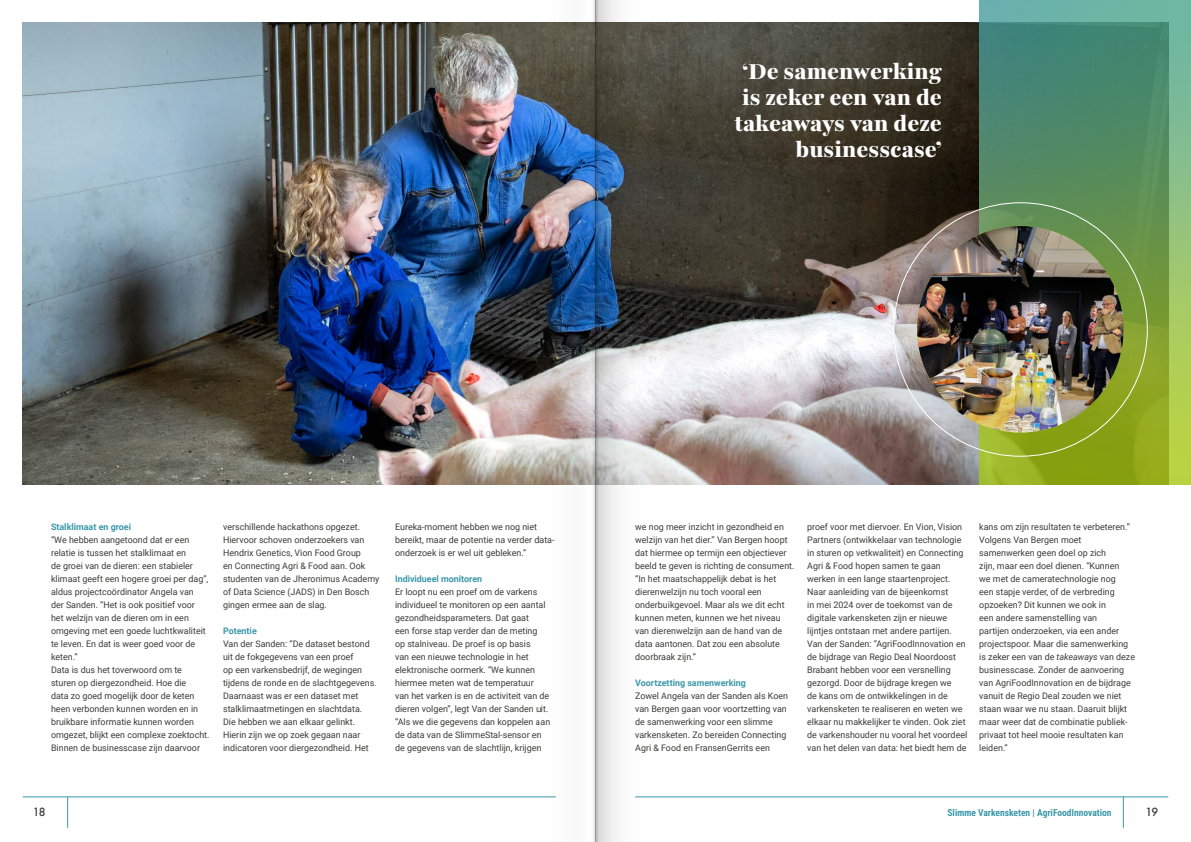
<style>
.page{position:relative;width:1191px;height:842px;background:#fff}
.page>*{position:absolute;margin:0;border:0;box-sizing:border-box;transform-origin:0 0}
.t1{font:300 26px/26px "Playfair 5 pt Semi Expanded";color:#fff;text-align:right}
.t2{font:500 11px "Futura";color:#3c3c3b}
.t3{font:700 9.5px "Roboto Condensed";color:#3b98aa}
.t4{font:9px/13px "Roboto";color:#3c3c3b}
.t5{font:700 9px "Roboto";color:#3b98aa}
.s1{font-style:italic}
</style>
<div class="page">
<img style="left:23px;top:23px;width:516px;height:462px">
<svg style="left:652px;top:23px;width:327px;height:462px;background:#6d675f"></svg>
<svg style="left:979px;top:0;width:212px;height:485px;background:#6b9b5a"></svg>
<img style="left:917px;top:226px;width:206px;height:206px;border-radius:103px">
<hr style="left:67px;top:797px;width:1px;height:31px;background:#3b98aa">
<hr style="left:23px;top:797px;width:533px;height:1px;background:#3b98aa">
<hr style="left:1123px;top:797px;width:1px;height:31px;background:#3b98aa">
<hr style="left:635px;top:797px;width:533px;height:1px;background:#3b98aa">
<svg style="left:595px;top:0;width:57px;height:842px"></svg>
<img style="left:539px;top:0;width:56px;height:842px">
<h1 class="t1" style="left:734px;top:57px;width:209px">‘De samenwerking is zeker een van de takeaways van deze businesscase’</h1>
<p class="t5" style="left:51px;top:520px;width:82px">Stalklimaat en groei</p>
<p class="t4" style="left:51px;top:533px;width:160px">“We hebben aangetoond dat er een relatie is tussen het stalklimaat en<br>de groei van de dieren: een stabieler klimaat geeft een hogere groei per dag”, aldus projectcoördinator Angela van<br>der Sanden. “Het is ook positief voor het welzijn van de dieren om in een omgeving met een goede luchtkwaliteit te leven. En dat is weer goed voor de keten.”<br>Data is dus het toverwoord om te<br>sturen op diergezondheid. Hoe die<br>data zo goed mogelijk door de keten heen verbonden kunnen worden en in bruikbare informatie kunnen worden omgezet, blijkt een complexe zoektocht.<br>Binnen de businesscase zijn daarvoor</p>
<p class="t4" style="left:223px;top:520px;width:158px">verschillende hackathons opgezet.<br>Hiervoor schoven onderzoekers van Hendrix Genetics, Vion Food Group<br>en Connecting Agri &amp; Food aan. Ook studenten van de Jheronimus Academy of Data Science (JADS) in Den Bosch gingen ermee aan de slag.</p>
<p class="t5" style="left:223px;top:624px;width:35px">Potentie</p>
<p class="t4" style="left:223px;top:637px;width:155px">Van der Sanden: “De dataset bestond uit de fokgegevens van een proef<br>op een varkensbedrijf, de wegingen tijdens de ronde en de slachtgegevens.<br>Daarnaast was er een dataset met stalklimaatmetingen en slachtdata.<br>Die hebben we aan elkaar gelinkt.<br>Hierin zijn we op zoek gegaan naar indicatoren voor diergezondheid. Het</p>
<p class="t4" style="left:395px;top:520px;width:161px">Eureka-moment hebben we nog niet bereikt, maar de potentie na verder data&shy;onderzoek is er wel uit gebleken.”</p>
<p class="t5" style="left:395px;top:572px;width:89px">Individueel monitoren</p>
<p class="t4" style="left:395px;top:585px;width:157px">Er loopt nu een proef om de varkens individueel te monitoren op een aantal gezondheidsparameters. Dat gaat<br>een forse stap verder dan de meting<br>op stalniveau. De proef is op basis<br>van een nieuwe technologie in het elektronische oormerk. “We kunnen hiermee meten wat de temperatuur<br>van het varken is en de activiteit van de dieren volgen”, legt Van der Sanden uit. “Als we die gegevens dan koppelen aan de data van de SlimmeStal-sensor en de gegevens van de slachtlijn, krijgen</p>
<p class="t4" style="left:635px;top:520px;width:161px">we nog meer inzicht in gezondheid en welzijn van het dier.” Van Bergen hoopt dat hiermee op termijn een objectiever beeld te geven is richting de consument. “In het maatschappelijk debat is het dierenwelzijn nu toch vooral een onderbuikgevoel. Maar als we dit echt kunnen meten, kunnen we het niveau van dierenwelzijn aan de hand van de data aantonen. Dat zou een absolute doorbraak zijn.”</p>
<p class="t5" style="left:635px;top:676px;width:112px">Voortzetting samenwerking</p>
<p class="t4" style="left:635px;top:689px;width:154px">Zowel Angela van der Sanden als Koen van Bergen gaan voor voortzetting van de samenwerking voor een slimme varkensketen. Zo bereiden Connecting Agri &amp; Food en FransenGerrits een</p>
<p class="t4" style="left:807px;top:520px;width:161px">proef voor met diervoer. En Vion, Vision Partners (ontwikkelaar van technologie in sturen op vetkwaliteit) en Connecting Agri &amp; Food hopen samen te gaan werken in een lange staartenproject.<br>Naar aanleiding van de bijeenkomst<br>in mei 2024 over de toekomst van de digitale varkensketen zijn er nieuwe lijntjes ontstaan met andere partijen.<br>Van der Sanden: “AgriFoodInnovation en de bijdrage van Regio Deal Noordoost Brabant hebben voor een versnelling gezorgd. Door de bijdrage kregen we<br>de kans om de ontwikkelingen in de varkensketen te realiseren en weten we elkaar nu makkelijker te vinden. Ook ziet de varkenshouder nu vooral het voordeel van het delen van data: het biedt hem de</p>
<p class="t4" style="left:979px;top:520px;width:157px">kans om zijn resultaten te verbeteren.” Volgens Van Bergen moet samenwerken geen doel op zich<br>zijn, maar een doel dienen. “Kunnen<br>we met de cameratechnologie nog<br>een stapje verder, of de verbreding opzoeken? Dit kunnen we ook in<br>een andere samenstelling van<br>partijen onderzoeken, via een ander projectspoor. Maar die samenwerking is zeker een van de <span class="s1">takeaways</span> van deze businesscase. Zonder de aanvoering van AgriFoodInnovation en de bijdrage vanuit de Regio Deal zouden we niet staan waar we nu staan. Daaruit blijkt maar weer dat de combinatie publiek&shy;privaat tot heel mooie resultaten kan leiden.”</p>
<p class="t2" style="left:33px;top:804px;width:14px">18</p>
<p class="t3" style="left:947px;top:806px;width:166px">Slimme Varkensketen | AgriFoodInnovation</p>
<p class="t2" style="left:1145px;top:804px;width:14px">19</p>
</div>
